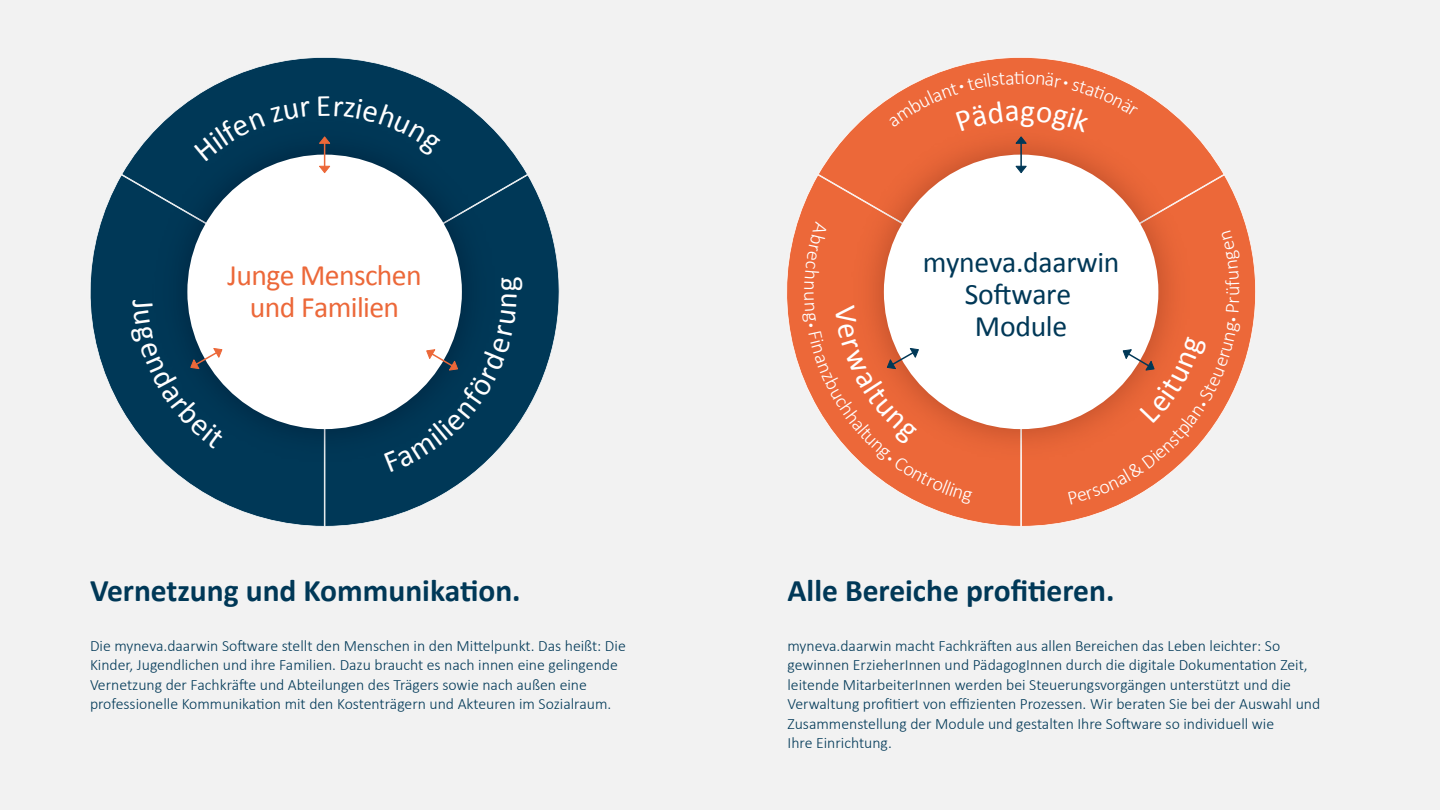
<style>
.page{position:relative;width:1440px;height:810px;background:#f2f2f2}
.page>*{position:absolute;margin:0;border:0;box-sizing:border-box;transform-origin:0 0}
.t1{font:700 31.5px "Calibri";color:#003857}
.t2{font:29.7px/31.9px "Calibri";letter-spacing:-.01em;color:#003857;text-align:center}
.t3{font:29.7px/31.9px "Calibri";letter-spacing:-.02em;color:#ec6839;text-align:center}
.t4{font:300 15.75px/19.5px "Calibri";color:#003857}
</style>
<div class="page">
<svg style="left:325px;top:175px;width:235px;height:352px"></svg>
<svg style="left:90px;top:176px;width:235px;height:351px"></svg>
<svg style="left:121px;top:57px;width:407px;height:235px"></svg>
<img style="left:142px;top:109px;width:365px;height:366px">
<div style="left:187px;top:155px;width:275px;height:274px;background:#fff;border-radius:50%"></div>
<svg style="left:319px;top:165px;width:11px;height:8px"></svg>
<hr style="left:324px;top:139px;width:1px;height:32px;background:#ec6839">
<svg style="left:1022px;top:177px;width:234px;height:349px"></svg>
<svg style="left:787px;top:176px;width:234px;height:350px"></svg>
<svg style="left:818px;top:57px;width:407px;height:173px"></svg>
<img style="left:839px;top:109px;width:365px;height:366px">
<div style="left:884px;top:155px;width:274px;height:274px;background:#fff;border-radius:50%"></div>
<svg style="left:1015px;top:165px;width:12px;height:9px"></svg>
<hr style="left:1020px;top:139px;width:2px;height:32px;background:#003857">
<div style="left:194px;top:112px;width:71px;height:49px;background:#003857"></div>
<svg style="left:271px;top:101px;width:40px;height:22px"></svg>
<div style="left:319px;top:96px;width:122px;height:60px;background:#003857"></div>
<svg style="left:384px;top:277px;width:138px;height:195px"></svg>
<svg style="left:131px;top:299px;width:93px;height:150px"></svg>
<svg style="left:889px;top:71px;width:249px;height:73px;background:#eb6f43"></svg>
<svg style="left:1068px;top:230px;width:173px;height:274px"></svg>
<svg style="left:802px;top:221px;width:170px;height:284px"></svg>
<h2 class="t3" style="left:227px;top:259px;width:196px">Junge Menschen und Familien</h2>
<h1 class="t1" style="left:90px;top:568px;width:432px">Vernetzung und Kommunikation.</h1>
<p class="t4" style="left:90px;top:635px;width:537px">Die myneva.daarwin Software stellt den Menschen in den Mittelpunkt. Das heißt: Die Kinder, Jugendlichen und ihre Familien. Dazu braucht es nach innen eine gelingende Vernetzung der Fachkräfte und Abteilungen des Trägers sowie nach außen eine professionelle Kommunikation mit den Kostenträgern und Akteuren im Sozialraum.</p>
<h2 class="t2" style="left:923px;top:245px;width:198px">myneva.daarwin<br>Software<br>Module</h2>
<h1 class="t1" style="left:788px;top:568px;width:328px">Alle Bereiche profitieren.</h1>
<p class="t4" style="left:788px;top:635px;width:534px">myneva.daarwin macht Fachkräften aus allen Bereichen das Leben leichter: So gewinnen ErzieherInnen und PädagogInnen durch die digitale Dokumentation Zeit, leitende MitarbeiterInnen werden bei Steuerungsvorgängen unterstützt und die Verwaltung profitiert von effizienten Prozessen. Wir beraten Sie bei der Auswahl und Zusammenstellung der Module und gestalten Ihre Software so individuell wie<br>Ihre Einrichtung.</p>
</div>
